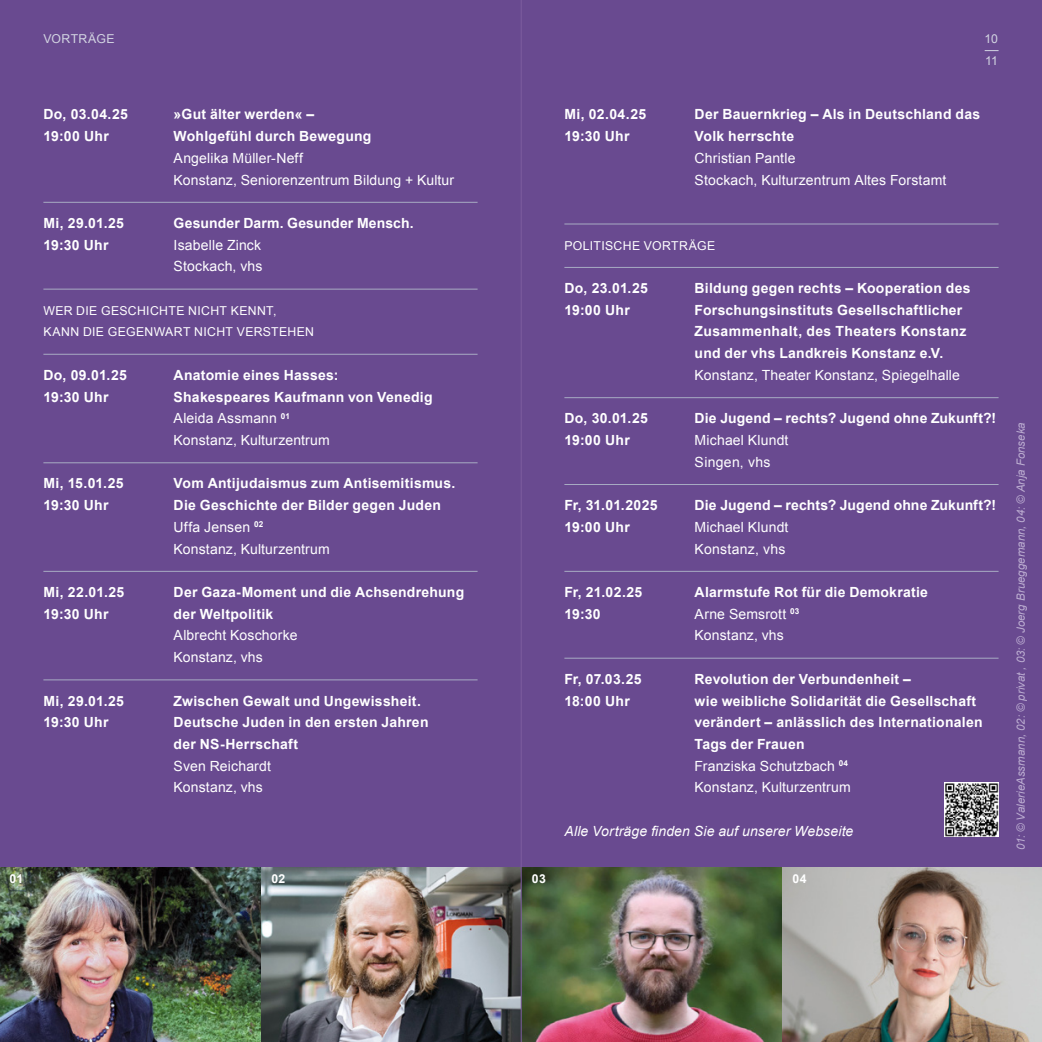
<style>
.page{position:relative;width:1042px;height:1042px;background:#694a90}
.page>*{position:absolute;margin:0;border:0;box-sizing:border-box;transform-origin:0 0}
.t1{font:700 14px/21.7px "Arial";letter-spacing:.015em;color:#fff}
.t2{font:14px/21.7px "Arial";letter-spacing:.01em;color:#fff}
.t3{font:italic 14px "Arial";letter-spacing:.01em;color:#fff}
.t4{font:12.25px/21.7px "Arial";letter-spacing:.03em;color:#fff}
.t5{font:12.25px "Arial";letter-spacing:.02em;color:#d3d5e2}
.t6{font:700 12.25px "Arial";letter-spacing:.035em;color:#fff}
.t7{font:italic 11.38px "Arial";letter-spacing:.005em;color:#bcadd1}
.s1{font-weight:400}
</style>
<div class="page">
<svg style="left:984px;top:50px;width:14px;height:1px"></svg>
<hr style="left:43px;top:202px;width:434px;height:1px;background:#a8acc3">
<hr style="left:43px;top:289px;width:434px;height:1px;background:#a8acc3">
<hr style="left:43px;top:354px;width:434px;height:1px;background:#a8acc3">
<hr style="left:43px;top:462px;width:434px;height:1px;background:#a8acc3">
<hr style="left:43px;top:571px;width:434px;height:1px;background:#a8acc3">
<hr style="left:43px;top:679px;width:434px;height:1px;background:#a8acc3">
<hr style="left:564px;top:224px;width:434px;height:1px;background:#a8acc3">
<hr style="left:564px;top:267px;width:434px;height:1px;background:#a8acc3">
<hr style="left:564px;top:397px;width:434px;height:1px;background:#a8acc3">
<hr style="left:564px;top:484px;width:434px;height:1px;background:#a8acc3">
<hr style="left:564px;top:571px;width:434px;height:1px;background:#a8acc3">
<hr style="left:564px;top:658px;width:434px;height:1px;background:#a8acc3">
<img style="left:0;top:867px;width:1042px;height:175px">
<img style="left:522px;top:867px;width:259px;height:175px">
<img style="left:944px;top:782px;width:54px;height:55px">
<hr style="left:521px;top:0;width:1px;height:1042px;background:#7d5d9f">
<p class="t5" style="left:43px;top:31px;width:73px">VORTRÄGE</p>
<p class="t5" style="left:984px;top:31px;width:15px">10</p>
<p class="t1" style="left:43px;top:104px;width:86px">Do, 03.04.25<br>19:00 Uhr</p>
<p class="t1" style="left:43px;top:213px;width:82px">Mi, 29.01.25<br>19:30 Uhr</p>
<p class="t1" style="left:174px;top:104px;width:199px">»Gut älter werden« –<br>Wohlgefühl durch Bewegung</p>
<p class="t2" style="left:174px;top:147px;width:282px">Angelika Müller-Neff<br>Konstanz, Seniorenzentrum Bildung + Kultur</p>
<p class="t1" style="left:174px;top:213px;width:241px">Gesunder Darm. Gesunder Mensch.</p>
<p class="t2" style="left:174px;top:234px;width:90px">Isabelle Zinck<br>Stockach, vhs</p>
<p class="t4" style="left:43px;top:300px;width:272px">WER DIE GESCHICHTE NICHT KENNT,<br>KANN DIE GEGENWART NICHT VERSTEHEN</p>
<p class="t1" style="left:43px;top:365px;width:85px">Do, 09.01.25<br>19:30 Uhr</p>
<p class="t1" style="left:174px;top:364px;width:260px">Anatomie eines Hasses:<br>Shakespeares Kaufmann von Venedig<br><span class="s1">Aleida Assmann</span> <sup>01<br></sup><span class="s1">Konstanz, Kulturzentrum</span></p>
<p class="t1" style="left:174px;top:473px;width:283px">Vom Antijudaismus zum Antisemitismus.<br>Die Geschichte der Bilder gegen Juden<br><span class="s1">Uffa Jensen</span> <sup>02<br></sup><span class="s1">Konstanz, Kulturzentrum</span></p>
<p class="t1" style="left:174px;top:582px;width:292px">Der Gaza-Moment und die Achsendrehung der Weltpolitik</p>
<p class="t2" style="left:174px;top:625px;width:125px">Albrecht Koschorke<br>Konstanz, vhs</p>
<p class="t1" style="left:174px;top:690px;width:256px">Zwischen Gewalt und Ungewissheit.<br>Deutsche Juden in den ersten Jahren der NS-Herrschaft</p>
<p class="t2" style="left:174px;top:755px;width:99px">Sven Reichardt<br>Konstanz, vhs</p>
<p class="t1" style="left:43px;top:473px;width:82px">Mi, 15.01.25<br>19:30 Uhr</p>
<p class="t1" style="left:43px;top:582px;width:82px">Mi, 22.01.25<br>19:30 Uhr</p>
<p class="t1" style="left:43px;top:690px;width:82px">Mi, 29.01.25<br>19:30 Uhr</p>
<p class="t1" style="left:564px;top:104px;width:83px">Mi, 02.04.25<br>19:30 Uhr</p>
<p class="t5" style="left:985px;top:53px;width:14px">11</p>
<p class="t1" style="left:694px;top:104px;width:287px">Der Bauernkrieg – Als in Deutschland das<br>Volk herrschte</p>
<p class="t2" style="left:694px;top:147px;width:253px">Christian Pantle<br>Stockach, Kulturzentrum Altes Forstamt</p>
<p class="t4" style="left:564px;top:235px;width:152px">POLITISCHE VORTRÄGE</p>
<p class="t1" style="left:564px;top:278px;width:85px">Do, 23.01.25<br>19:00 Uhr</p>
<p class="t1" style="left:694px;top:278px;width:277px">Bildung gegen rechts – Kooperation des Forschungsinstituts Gesellschaftlicher Zusammenhalt, des Theaters Konstanz und der vhs Landkreis Konstanz e.V.</p>
<p class="t2" style="left:694px;top:364px;width:267px">Konstanz, Theater Konstanz, Spiegelhalle</p>
<p class="t1" style="left:694px;top:408px;width:303px">Die Jugend – rechts? Jugend ohne Zukunft?!</p>
<p class="t2" style="left:694px;top:429px;width:95px">Michael Klundt<br>Singen, vhs</p>
<p class="t1" style="left:694px;top:495px;width:303px">Die Jugend – rechts? Jugend ohne Zukunft?!</p>
<p class="t2" style="left:694px;top:516px;width:95px">Michael Klundt<br>Konstanz, vhs</p>
<p class="t1" style="left:694px;top:581px;width:235px">Alarmstufe Rot für die Demokratie<br><span class="s1">Arne Semsrott</span> <sup>03<br></sup><span class="s1">Konstanz, vhs</span></p>
<p class="t1" style="left:694px;top:668px;width:289px">Revolution der Verbundenheit –<br>wie weibliche Solidarität die Gesellschaft verändert – anlässlich des Internationalen<br>Tags der Frauen<br><span class="s1">Franziska Schutzbach</span> <sup>04<br></sup><span class="s1">Konstanz, Kulturzentrum</span></p>
<p class="t1" style="left:564px;top:408px;width:85px">Do, 30.01.25<br>19:00 Uhr</p>
<p class="t1" style="left:564px;top:495px;width:95px">Fr, 31.01.2025<br>19:00 Uhr</p>
<p class="t1" style="left:564px;top:582px;width:79px">Fr, 21.02.25<br>19:30</p>
<p class="t1" style="left:564px;top:668px;width:79px">Fr, 07.03.25<br>18:00 Uhr</p>
<p class="t3" style="left:564px;top:822px;width:290px">Alle Vorträge finden Sie auf unserer Webseite</p>
<p class="t6" style="left:9px;top:870px;width:15px">01</p>
<p class="t6" style="left:271px;top:870px;width:16px">02</p>
<p class="t6" style="left:532px;top:870px;width:16px">03</p>
<p class="t6" style="left:792px;top:870px;width:16px">04</p>
<p class="t7" style="left:1013px;top:850px;width:429px;rotate:-90deg">01: © ValerieAssmann, 02: © privat , 03: © Joerg Brueggemann, 04: © Anja Fonseka</p>
</div>
